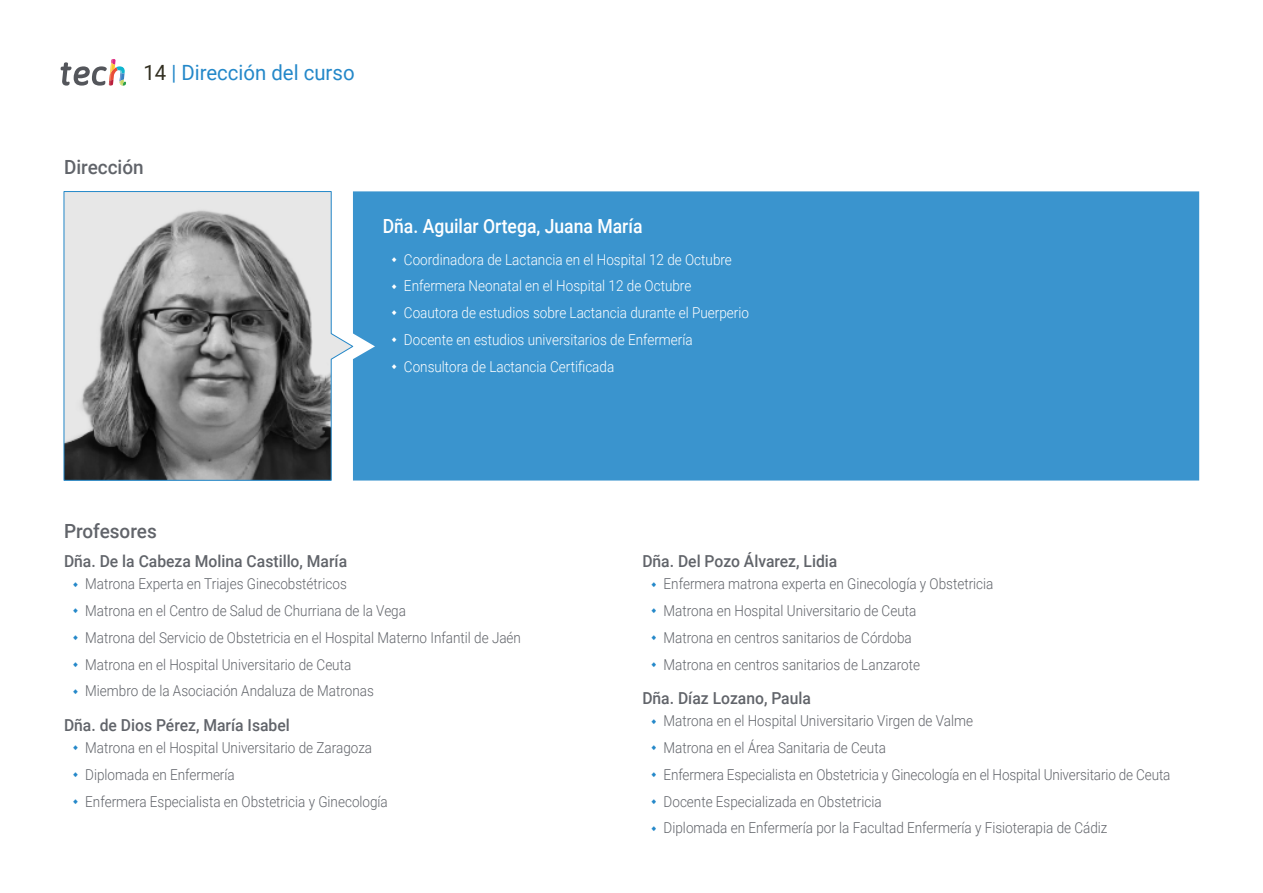
<style>
.page{position:relative;width:1263px;height:893px;background:#fff}
.page>*{position:absolute;margin:0;border:0;box-sizing:border-box;transform-origin:0 0}
.t1{font:21px "Roboto";color:#2488c9}
.t2{font:500 19.5px "Roboto";color:#fff;scale:.9 1}
.t3{font:500 19.5px "Roboto";color:#61646a}
.t4{font:500 16.5px "Roboto";color:#61646a;scale:.95 1}
.t5{font:300 15px/26.7px "Roboto";color:#61646a;scale:.9 1}
.t6{font:300 15px/26.7px "Roboto";color:#fff;scale:.9 1}
.s1{color:#312e20}
</style>
<div class="page">
<div style="left:353px;top:191px;width:846px;height:290px;background:#3a94ce"></div>
<svg style="left:64px;top:191px;width:289px;height:290px;background:#979899"></svg>
<svg style="left:61px;top:59px;width:65px;height:27px"></svg>
<svg style="left:392px;top:257px;width:5px;height:5px"></svg>
<svg style="left:392px;top:284px;width:5px;height:5px"></svg>
<svg style="left:392px;top:310px;width:5px;height:5px"></svg>
<svg style="left:392px;top:337px;width:5px;height:5px"></svg>
<svg style="left:392px;top:364px;width:5px;height:5px"></svg>
<h1 class="t1" style="left:144px;top:57px;width:213px"><span class="s1">14</span> | Dirección del curso</h1>
<h2 class="t3" style="left:64px;top:154px;width:81px">Dirección</h2>
<h2 class="t2" style="left:383px;top:212px;width:290px">Dña. Aguilar Ortega, Juana María</h2>
<p class="t6" style="left:404px;top:245px;width:385px">Coordinadora de Lactancia en el Hospital 12 de Octubre Enfermera Neonatal en el Hospital 12 de Octubre Coautora de estudios sobre Lactancia durante el Puerperio Docente en estudios universitarios de Enfermería Consultora de Lactancia Certificada</p>
<h2 class="t3" style="left:64px;top:517px;width:94px">Profesores</h2>
<p class="t4" style="left:64px;top:550px;width:300px">Dña. De la Cabeza Molina Castillo, María</p>
<p class="t5" style="left:85px;top:570px;width:486px">Matrona Experta en Triajes Ginecobstétricos<br>Matrona en el Centro de Salud de Churriana de la Vega<br>Matrona del Servicio de Obstetricia en el Hospital Materno Infantil de Jaén Matrona en el Hospital Universitario de Ceuta<br>Miembro de la Asociación Andaluza de Matronas</p>
<p class="t4" style="left:64px;top:713px;width:239px">Dña. de Dios Pérez, María Isabel</p>
<p class="t5" style="left:85px;top:734px;width:338px">Matrona en el Hospital Universitario de Zaragoza<br>Diplomada en Enfermería<br>Enfermera Especialista en Obstetricia y Ginecología</p>
<p class="t4" style="left:642px;top:550px;width:207px">Dña. Del Pozo Álvarez, Lidia</p>
<p class="t5" style="left:664px;top:570px;width:368px">Enfermera matrona experta en Ginecología y Obstetricia Matrona en Hospital Universitario de Ceuta<br>Matrona en centros sanitarios de Córdoba<br>Matrona en centros sanitarios de Lanzarote</p>
<p class="t4" style="left:642px;top:686px;width:179px">Dña. Díaz Lozano, Paula</p>
<p class="t5" style="left:664px;top:707px;width:565px">Matrona en el Hospital Universitario Virgen de Valme<br>Matrona en el Área Sanitaria de Ceuta<br>Enfermera Especialista en Obstetricia y Ginecología en el Hospital Universitario de Ceuta Docente Especializada en Obstetricia<br>Diplomada en Enfermería por la Facultad Enfermería y Fisioterapia de Cádiz</p>
</div>
